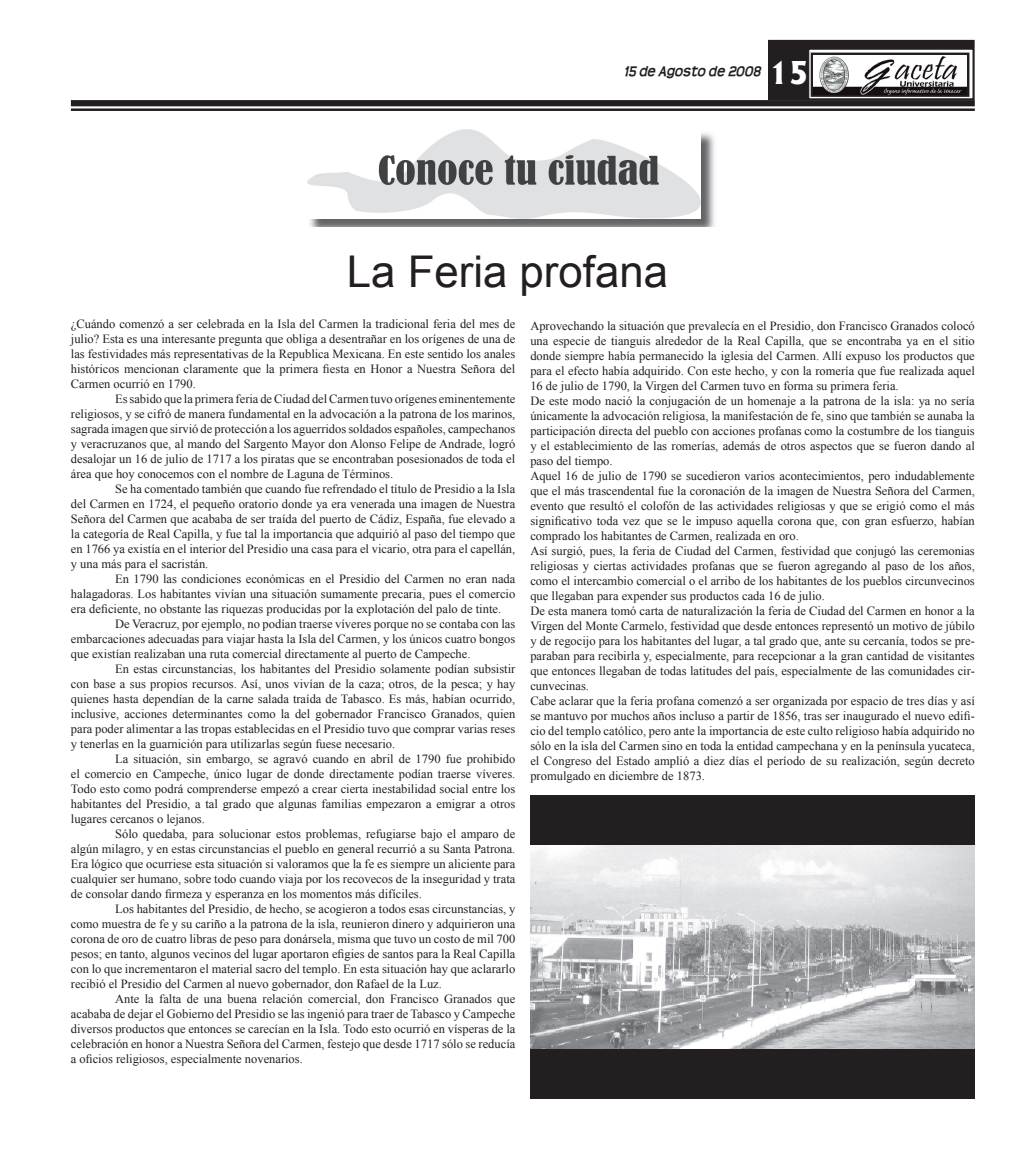
<style>
.page{position:relative;width:1028px;height:1152px;background:#fff}
.page>*{position:absolute;margin:0;border:0;box-sizing:border-box;transform-origin:0 0}
.t1{font:43.75px "Arial";color:#231f20}
.t2{font:italic 700 15px "Teen";color:#231f20}
.t3{font:12.5px/15px "Times New Roman";color:#231f20;text-align:justify}
.s1{font-family:"Albertus";font-weight:800;font-style:normal;font-size:30px;color:#fff}
</style>
<div class="page">
<div style="left:71px;top:100px;width:903px;height:6px;background:#231f20"></div>
<hr style="left:71px;top:108px;width:903px;height:3px;background:#231f20">
<div style="left:768px;top:40px;width:206px;height:59px;background:#231f20"></div>
<div style="left:808px;top:49px;width:165px;height:50px;background:linear-gradient(to right,#fff,#fff)"></div>
<div style="left:808px;top:48px;width:165px;height:52px;border:1px solid #231f20"></div>
<div style="left:810px;top:53px;width:159px;height:44px;border:2px solid #231f20"></div>
<img style="left:813px;top:55px;width:154px;height:40px">
<img style="left:310px;top:133px;width:405px;height:94px">
<img style="left:307px;top:129px;width:393px;height:89px">
<img style="left:530px;top:845px;width:444px;height:204px">
<div style="left:530px;top:1049px;width:444px;height:50px;background:#231f20"></div>
<div style="left:530px;top:795px;width:444px;height:50px;background:#231f20"></div>
<p class="t2" style="left:624px;top:63px;width:187px">15 de Agosto de 2008 <span class="s1">125</span></p>
<h1 class="t1" style="left:347px;top:243px;width:322px">La Feria profana</h1>
<p class="t3" style="left:71px;top:316px;width:446px">¿Cuándo comenzó a ser celebrada en la Isla del Carmen la tradicional feria del mes de julio? Esta es una interesante pregunta que obliga a desentrañar en los orígenes de una de las festividades más representativas de la Republica Mexicana. En este sentido los anales históricos mencionan claramente que la primera fiesta en Honor a Nuestra Señora del Carmen ocurrió en 1790.</p>
<p class="t3" style="left:71px;top:391px;width:446px;text-indent:44px">Es sabido que la primera feria de Ciudad del Carmen tuvo orígenes eminentemente religiosos, y se cifró de manera fundamental en la advocación a la patrona de los marinos, sagrada imagen que sirvió de protección a los aguerridos soldados españoles, campechanos y veracruzanos que, al mando del Sargento Mayor don Alonso Felipe de Andrade, logró desalojar un 16 de julio de 1717 a los piratas que se encontraban posesionados de toda el área que hoy conocemos con el nombre de Laguna de Términos.</p>
<p class="t3" style="left:71px;top:481px;width:446px;text-indent:44px">Se ha comentado también que cuando fue refrendado el título de Presidio a la Isla del Carmen en 1724, el pequeño oratorio donde ya era venerada una imagen de Nuestra Señora del Carmen que acababa de ser traída del puerto de Cádiz, España, fue elevado a la categoría de Real Capilla, y fue tal la importancia que adquirió al paso del tiempo que en 1766 ya existía en el interior del Presidio una casa para el vicario, otra para el capellán, y una más para el sacristán.</p>
<p class="t3" style="left:71px;top:571px;width:446px;text-indent:44px">En 1790 las condiciones económicas en el Presidio del Carmen no eran nada halagadoras. Los habitantes vivían una situación sumamente precaria, pues el comercio era deficiente, no obstante las riquezas producidas por la explotación del palo de tinte.</p>
<p class="t3" style="left:71px;top:616px;width:446px;text-indent:44px">De Veracruz, por ejemplo, no podían traerse víveres porque no se contaba con las embarcaciones adecuadas para viajar hasta la Isla del Carmen, y los únicos cuatro bongos que existían realizaban una ruta comercial directamente al puerto de Campeche.</p>
<p class="t3" style="left:71px;top:661px;width:446px;text-indent:44px">En estas circunstancias, los habitantes del Presidio solamente podían subsistir con base a sus propios recursos. Así, unos vivían de la caza; otros, de la pesca; y hay quienes hasta dependían de la carne salada traída de Tabasco. Es más, habían ocurrido, inclusive, acciones determinantes como la del gobernador Francisco Granados, quien para poder alimentar a las tropas establecidas en el Presidio tuvo que comprar varias reses y tenerlas en la guarnición para utilizarlas según fuese necesario.</p>
<p class="t3" style="left:71px;top:751px;width:446px;text-indent:44px">La situación, sin embargo, se agravó cuando en abril de 1790 fue prohibido el comercio en Campeche, único lugar de donde directamente podían traerse víveres.<br>Todo esto como podrá comprenderse empezó a crear cierta inestabilidad social entre los habitantes del Presidio, a tal grado que algunas familias empezaron a emigrar a otros lugares cercanos o lejanos.</p>
<p class="t3" style="left:71px;top:826px;width:446px;text-indent:44px">Sólo quedaba, para solucionar estos problemas, refugiarse bajo el amparo de algún milagro, y en estas circunstancias el pueblo en general recurrió a su Santa Patrona.<br>Era lógico que ocurriese esta situación si valoramos que la fe es siempre un aliciente para cualquier ser humano, sobre todo cuando viaja por los recovecos de la inseguridad y trata de consolar dando firmeza y esperanza en los momentos más difíciles.</p>
<p class="t3" style="left:71px;top:901px;width:446px;text-indent:44px">Los habitantes del Presidio, de hecho, se acogieron a todos esas circunstancias, y como muestra de fe y su cariño a la patrona de la isla, reunieron dinero y adquirieron una corona de oro de cuatro libras de peso para donársela, misma que tuvo un costo de mil 700 pesos; en tanto, algunos vecinos del lugar aportaron efigies de santos para la Real Capilla con lo que incrementaron el material sacro del templo. En esta situación hay que aclararlo recibió el Presidio del Carmen al nuevo gobernador, don Rafael de la Luz.</p>
<p class="t3" style="left:71px;top:991px;width:446px;text-indent:44px">Ante la falta de una buena relación comercial, don Francisco Granados que acababa de dejar el Gobierno del Presidio se las ingenió para traer de Tabasco y Campeche diversos productos que entonces se carecían en la Isla. Todo esto ocurrió en vísperas de la celebración en honor a Nuestra Señora del Carmen, festejo que desde 1717 sólo se reducía a oficios religiosos, especialmente novenarios.</p>
<p class="t3" style="left:530px;top:318px;width:446px;text-align:left">Aprovechando la situación que prevalecía en el Presidio, don Francisco Granados colocó una especie de tianguis alrededor de la Real Capilla, que se encontraba ya en el sitio donde siempre había permanecido la iglesia del Carmen. Allí expuso los productos que para el efecto había adquirido. Con este hecho, y con la romería que fue realizada aquel 16 de julio de 1790, la Virgen del Carmen tuvo en forma su primera feria.<br>De este modo nació la conjugación de un homenaje a la patrona de la isla: ya no sería únicamente la advocación religiosa, la manifestación de fe, sino que también se aunaba la participación directa del pueblo con acciones profanas como la costumbre de los tianguis y el establecimiento de las romerías, además de otros aspectos que se fueron dando al paso del tiempo.<br>Aquel 16 de julio de 1790 se sucedieron varios acontecimientos, pero indudablemente que el más trascendental fue la coronación de la imagen de Nuestra Señora del Carmen, evento que resultó el colofón de las actividades religiosas y que se erigió como el más significativo toda vez que se le impuso aquella corona que, con gran esfuerzo, habían comprado los habitantes de Carmen, realizada en oro.<br>Así surgió, pues, la feria de Ciudad del Carmen, festividad que conjugó las ceremonias religiosas y ciertas actividades profanas que se fueron agregando al paso de los años, como el intercambio comercial o el arribo de los habitantes de los pueblos circunvecinos que llegaban para expender sus productos cada 16 de julio.<br>De esta manera tomó carta de naturalización la feria de Ciudad del Carmen en honor a la Virgen del Monte Carmelo, festividad que desde entonces representó un motivo de júbilo y de regocijo para los habitantes del lugar, a tal grado que, ante su cercanía, todos se pre&shy;paraban para recibirla y, especialmente, para recepcionar a la gran cantidad de visitantes que entonces llegaban de todas latitudes del país, especialmente de las comunidades cir&shy;cunvecinas.<br>Cabe aclarar que la feria profana comenzó a ser organizada por espacio de tres días y así se mantuvo por muchos años incluso a partir de 1856, tras ser inaugurado el nuevo edifi&shy;cio del templo católico, pero ante la importancia de este culto religioso había adquirido no sólo en la isla del Carmen sino en toda la entidad campechana y en la península yucateca, el Congreso del Estado amplió a diez días el período de su realización, según decreto promulgado en diciembre de 1873.</p>
</div>
